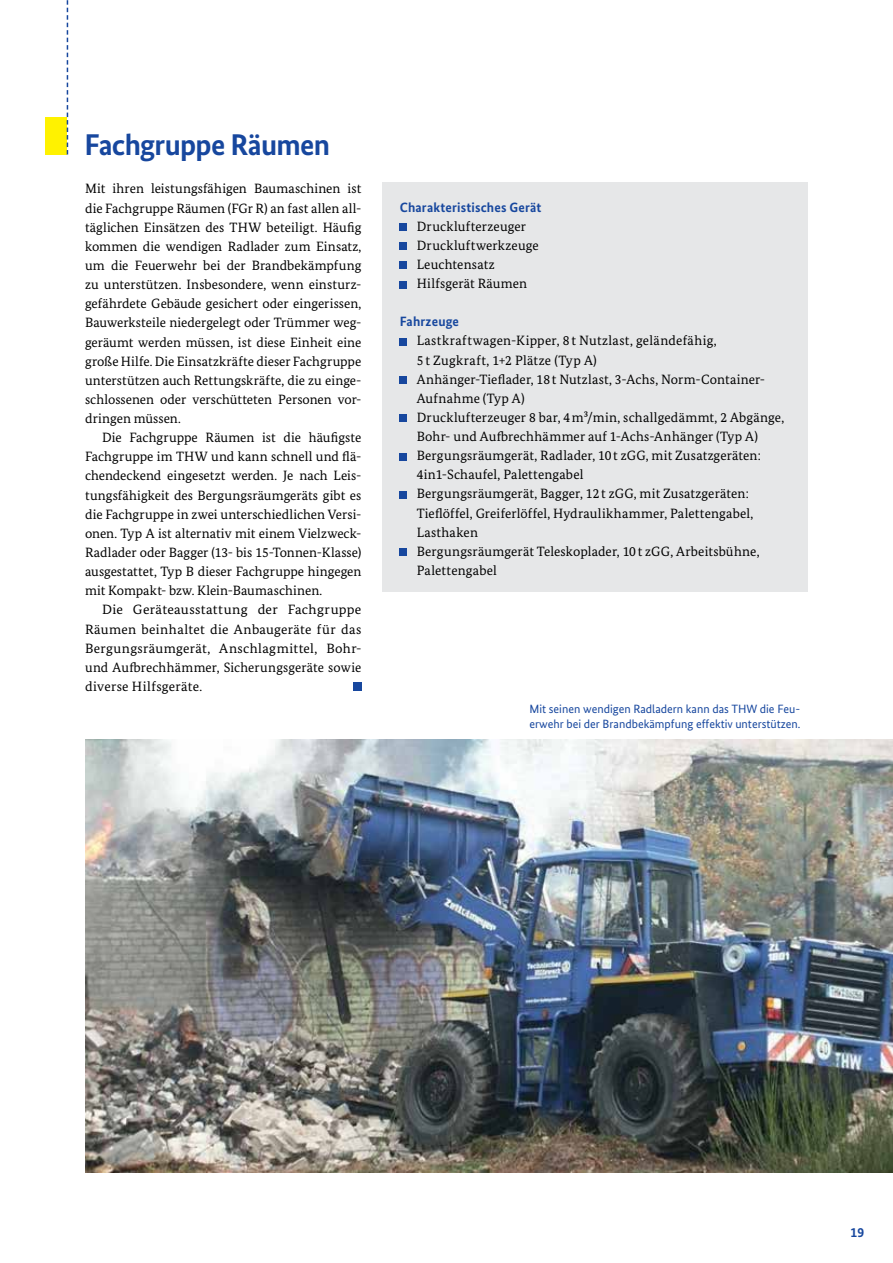
<style>
.page{position:relative;width:893px;height:1263px;background:#fff}
.page>*{position:absolute;margin:0;border:0;box-sizing:border-box;transform-origin:0 0}
.t1{font:700 30px "Bundes Sans";letter-spacing:-.025em;color:#17479e}
.t2{font:13.5px/19.2px "Bundes Serif";letter-spacing:.01em;color:#000;text-align:justify}
.t3{font:13.5px/19.2px "Bundes Serif";letter-spacing:.01em;color:#000;text-align:justify;scale:1.04 1}
.t4{font:700 13.5px "Bundes Sans";letter-spacing:.01em;color:#17479e}
.t5{font:12px/15px "Bundes Sans";color:#17479e}
</style>
<div class="page">
<img style="left:85px;top:740px;width:808px;height:432px">
<div style="left:45px;top:117px;width:22px;height:38px;background:#fff200"></div>
<svg style="left:67px;top:0;width:1px;height:155px"></svg>
<div style="left:353px;top:682px;width:8px;height:9px;background:#17479e"></div>
<div style="left:383px;top:183px;width:425px;height:409px;background:#e6e7e8"></div>
<div style="left:400px;top:224px;width:7px;height:7px;background:#17479e"></div>
<div style="left:400px;top:243px;width:7px;height:7px;background:#17479e"></div>
<div style="left:400px;top:262px;width:7px;height:7px;background:#17479e"></div>
<div style="left:400px;top:281px;width:7px;height:7px;background:#17479e"></div>
<div style="left:400px;top:338px;width:7px;height:7px;background:#17479e"></div>
<div style="left:400px;top:377px;width:7px;height:7px;background:#17479e"></div>
<div style="left:400px;top:415px;width:7px;height:7px;background:#17479e"></div>
<div style="left:400px;top:453px;width:7px;height:7px;background:#17479e"></div>
<div style="left:400px;top:491px;width:7px;height:7px;background:#17479e"></div>
<div style="left:400px;top:549px;width:7px;height:7px;background:#17479e"></div>
<h1 class="t1" style="left:84px;top:127px;width:247px">Fachgruppe Räumen</h1>
<p class="t2" style="left:85px;top:179px;width:278px">Mit ihren leistungsfähigen Baumaschinen ist die Fachgruppe Räumen (FGr R) an fast allen all&shy;täglichen Einsätzen des THW beteiligt. Häufig kommen die wendigen Radlader zum Einsatz, um die Feuerwehr bei der Brandbekämpfung zu unterstützen. Insbesondere, wenn einsturz&shy;gefährdete Gebäude gesichert oder eingerissen, Bauwerksteile niedergelegt oder Trümmer weg&shy;geräumt werden müssen, ist diese Einheit eine große Hilfe. Die Einsatzkräfte dieser Fachgruppe unterstützen auch Rettungskräfte, die zu einge&shy;schlossenen oder verschütteten Personen vor&shy;dringen müssen.</p>
<p class="t2" style="left:85px;top:428px;width:278px;text-indent:17px">Die Fachgruppe Räumen ist die häufigste Fachgruppe im THW und kann schnell und flä&shy;chendeckend eingesetzt werden. Je nach Leis&shy;tungsfähigkeit des Bergungsräumgeräts gibt es die Fachgruppe in zwei unterschiedlichen Versi&shy;onen. Typ A ist alternativ mit einem Vielzweck-Radlader oder Bagger (13- bis 15-Tonnen-Klasse) ausgestattet, Typ B dieser Fachgruppe hingegen mit Kompakt- bzw. Klein-Baumaschinen.</p>
<p class="t3" style="left:85px;top:600px;width:267px;text-indent:17px">Die Geräteausstattung der Fachgruppe Räumen beinhaltet die Anbaugeräte für das Bergungsräumgerät, Anschlagmittel, Bohr&shy;und Aufbrechhämmer, Sicherungsgeräte sowie diverse Hilfsgeräte.</p>
<p class="t4" style="left:400px;top:199px;width:143px">Charakteristisches Gerät</p>
<p class="t2" style="left:417px;top:216px;width:124px;text-align:left">Drucklufterzeuger<br>Druckluftwerkzeuge<br>Leuchtensatz<br>Hilfsgerät Räumen</p>
<p class="t4" style="left:400px;top:313px;width:61px">Fahrzeuge</p>
<p class="t2" style="left:417px;top:331px;width:369px;text-align:left">Lastkraftwagen-Kipper, 8 t Nutzlast, geländefähig,<br>5 t Zugkraft, 1+2 Plätze (Typ A)<br>Anhänger-Tieflader, 18 t Nutzlast, 3-Achs, Norm-Container-Aufnahme (Typ A)<br>Drucklufterzeuger 8 bar, 4m³/min, schallgedämmt, 2 Abgänge, Bohr- und Aufbrechhämmer auf 1-Achs-Anhänger (Typ A)<br>Bergungsräumgerät, Radlader, 10t zGG, mit Zusatzgeräten:<br>4in1-Schaufel, Palettengabel<br>Bergungsräumgerät, Bagger, 12 t zGG, mit Zusatzgeräten:<br>Tieflöffel, Greiferlöffel, Hydraulikhammer, Palettengabel, Lasthaken<br>Bergungsräumgerät Teleskoplader, 10 t zGG, Arbeitsbühne, Palettengabel</p>
<p class="t5" style="left:529px;top:701px;width:273px">Mit seinen wendigen Radladern kann das THW die Feu&shy;erwehr bei der Brandbekämpfung effektiv unterstützen.</p>
<p class="t4" style="left:850px;top:1224px;width:15px">19</p>
</div>
